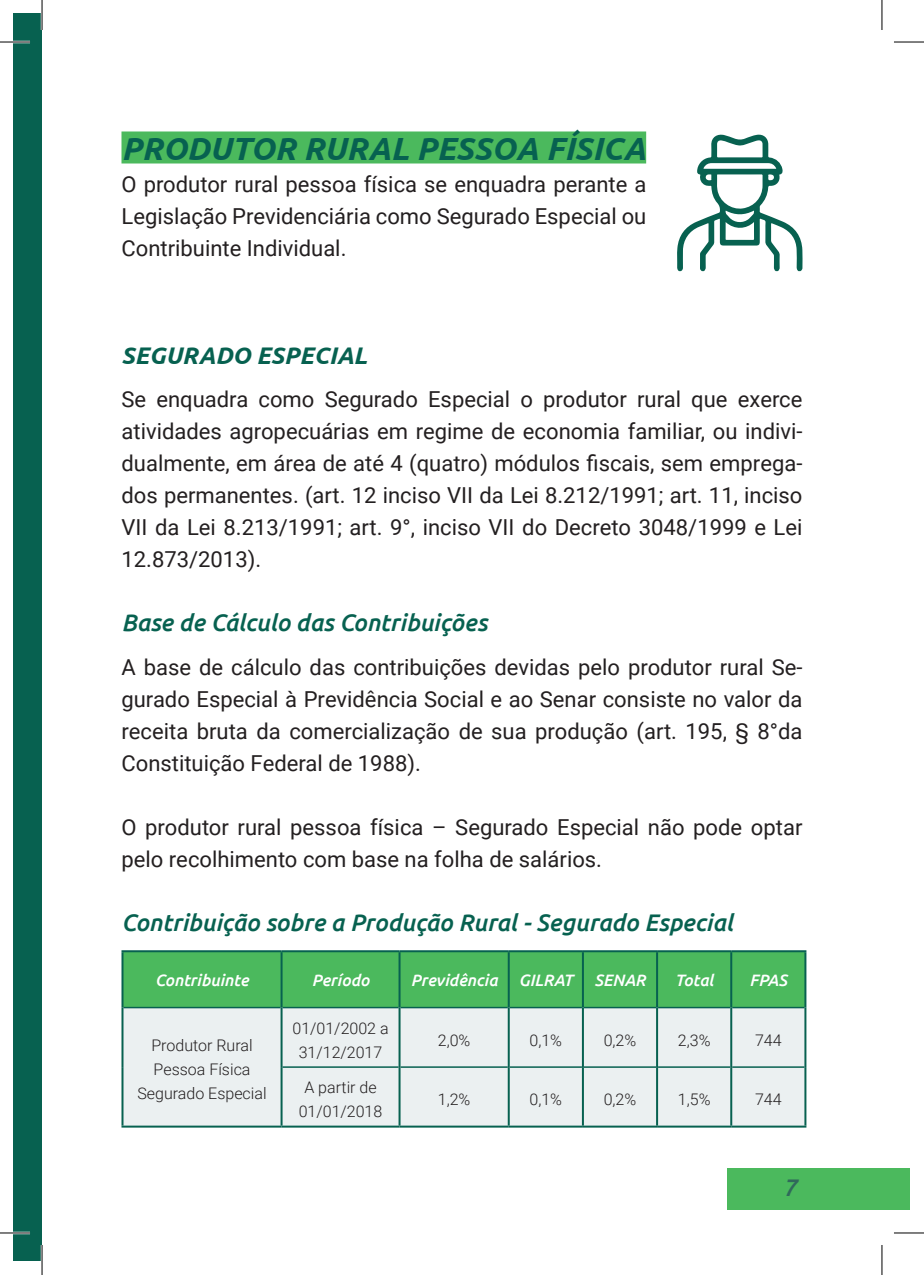
<style>
.page{position:relative;width:924px;height:1275px;background:#fff}
.page>*{position:absolute;margin:0;border:0;box-sizing:border-box;transform-origin:0 0}
.t1{font:italic 700 32px "Ubuntu";color:#076150}
.t2{font:italic 500 24px "Ubuntu";color:#076150}
.t3{font:italic 700 24px "Ubuntu";color:#076150}
.t4{font:italic 500 24px "Ubuntu";color:#30695b}
.t5{font:22px/32px "Roboto";color:#231f20;text-align:justify}
.t6{font:italic 500 16.4px "Ubuntu";color:#fff}
.t7{font:300 16px/24px "Roboto";color:#231f20;text-align:center}
</style>
<div class="page">
<div style="left:727px;top:1168px;width:182px;height:42px;background:#4bb95d"></div>
<div style="left:14px;top:14px;width:28px;height:1247px;background:#076150"></div>
<div style="left:121px;top:131px;width:525px;height:32px;background:#4bb95d"></div>
<div style="left:123px;top:952px;width:681px;height:54px;background:#4bb95d"></div>
<div style="left:123px;top:1008px;width:681px;height:117px;background:#ebf0f1"></div>
<hr style="left:123px;top:1006px;width:157px;height:2px;background:#076150">
<hr style="left:282px;top:1006px;width:116px;height:2px;background:#076150">
<hr style="left:400px;top:1006px;width:107px;height:2px;background:#076150">
<hr style="left:509px;top:1006px;width:72px;height:2px;background:#076150">
<hr style="left:583px;top:1006px;width:72px;height:2px;background:#076150">
<hr style="left:657px;top:1006px;width:73px;height:2px;background:#076150">
<hr style="left:732px;top:1006px;width:72px;height:2px;background:#076150">
<hr style="left:282px;top:1066px;width:116px;height:1px;background:#076150">
<hr style="left:400px;top:1066px;width:107px;height:1px;background:#076150">
<hr style="left:509px;top:1066px;width:72px;height:1px;background:#076150">
<hr style="left:583px;top:1066px;width:72px;height:1px;background:#076150">
<hr style="left:657px;top:1066px;width:73px;height:1px;background:#076150">
<hr style="left:732px;top:1066px;width:72px;height:1px;background:#076150">
<hr style="left:121px;top:950px;width:160px;height:2px;background:#076150">
<hr style="left:121px;top:952px;width:2px;height:55px;background:#076150">
<hr style="left:281px;top:950px;width:118px;height:2px;background:#076150">
<hr style="left:280px;top:952px;width:2px;height:55px;background:#076150">
<hr style="left:399px;top:950px;width:109px;height:2px;background:#076150">
<hr style="left:398px;top:952px;width:2px;height:55px;background:#076150">
<hr style="left:508px;top:950px;width:74px;height:2px;background:#076150">
<hr style="left:507px;top:952px;width:2px;height:55px;background:#076150">
<hr style="left:582px;top:950px;width:74px;height:2px;background:#076150">
<hr style="left:581px;top:952px;width:2px;height:55px;background:#076150">
<hr style="left:656px;top:950px;width:75px;height:2px;background:#076150">
<hr style="left:655px;top:952px;width:2px;height:55px;background:#076150">
<hr style="left:731px;top:950px;width:75px;height:2px;background:#076150">
<hr style="left:730px;top:952px;width:2px;height:55px;background:#076150">
<hr style="left:804px;top:952px;width:2px;height:55px;background:#076150">
<hr style="left:121px;top:1007px;width:2px;height:60px;background:#076150">
<hr style="left:121px;top:1067px;width:2px;height:58px;background:#076150">
<hr style="left:121px;top:1125px;width:160px;height:2px;background:#076150">
<hr style="left:280px;top:1007px;width:2px;height:60px;background:#076150">
<hr style="left:398px;top:1007px;width:2px;height:60px;background:#076150">
<hr style="left:507px;top:1007px;width:2px;height:60px;background:#076150">
<hr style="left:581px;top:1007px;width:2px;height:60px;background:#076150">
<hr style="left:655px;top:1007px;width:2px;height:60px;background:#076150">
<hr style="left:730px;top:1007px;width:2px;height:60px;background:#076150">
<hr style="left:804px;top:1007px;width:2px;height:60px;background:#076150">
<hr style="left:280px;top:1067px;width:2px;height:58px;background:#076150">
<hr style="left:398px;top:1067px;width:2px;height:58px;background:#076150">
<hr style="left:507px;top:1067px;width:2px;height:58px;background:#076150">
<hr style="left:581px;top:1067px;width:2px;height:58px;background:#076150">
<hr style="left:655px;top:1067px;width:2px;height:58px;background:#076150">
<hr style="left:730px;top:1067px;width:2px;height:58px;background:#076150">
<hr style="left:804px;top:1067px;width:2px;height:58px;background:#076150">
<hr style="left:281px;top:1125px;width:118px;height:2px;background:#076150">
<hr style="left:399px;top:1125px;width:109px;height:2px;background:#076150">
<hr style="left:508px;top:1125px;width:74px;height:2px;background:#076150">
<hr style="left:582px;top:1125px;width:74px;height:2px;background:#076150">
<hr style="left:656px;top:1125px;width:75px;height:2px;background:#076150">
<hr style="left:731px;top:1125px;width:75px;height:2px;background:#076150">
<svg style="left:677px;top:134px;width:125px;height:137px"></svg>
<hr style="left:0;top:41px;width:30px;height:2px;background:#fff">
<hr style="left:0;top:1231px;width:30px;height:3px;background:#fff">
<hr style="left:41px;top:0;width:2px;height:30px;background:#fff">
<hr style="left:41px;top:1245px;width:2px;height:30px;background:#fff">
<hr style="left:0;top:42px;width:30px;height:1px;background:#000">
<hr style="left:893px;top:42px;width:30px;height:1px;background:#000">
<hr style="left:0;top:1232px;width:30px;height:1px;background:#000">
<hr style="left:893px;top:1232px;width:30px;height:1px;background:#000">
<hr style="left:42px;top:0;width:1px;height:30px;background:#000">
<hr style="left:42px;top:1245px;width:1px;height:30px;background:#000">
<hr style="left:881px;top:0;width:1px;height:30px;background:#000">
<hr style="left:881px;top:1245px;width:1px;height:30px;background:#000">
<h1 class="t1" style="left:121px;top:129px;width:526px">PRODUTOR RURAL PESSOA FÍSICA</h1>
<p class="t5" style="left:121px;top:167px;width:526px">O produtor rural pessoa física se enquadra perante a Legislação Previdenciária como Segurado Especial ou Contribuinte Individual.</p>
<p class="t3" style="left:121px;top:341px;width:247px">SEGURADO ESPECIAL</p>
<p class="t5" style="left:121px;top:382px;width:682px">Se enquadra como Segurado Especial o produtor rural que exerce atividades agropecuárias em regime de economia familiar, ou indivi&shy;dualmente, em área de até 4 (quatro) módulos fiscais, sem emprega&shy;dos permanentes. (art. 12 inciso VII da Lei 8.212/1991; art. 11, inciso VII da Lei 8.213/1991; art. 9°, inciso VII do Decreto 3048/1999 e Lei 12.873/2013).</p>
<p class="t2" style="left:121px;top:608px;width:367px">Base de Cálculo das Contribuições</p>
<p class="t5" style="left:121px;top:650px;width:682px">A base de cálculo das contribuições devidas pelo produtor rural Se&shy;gurado Especial à Previdência Social e ao Senar consiste no valor da receita bruta da comercialização de sua produção (art. 195, § 8°da Constituição Federal de 1988).</p>
<p class="t5" style="left:121px;top:810px;width:682px">O produtor rural pessoa física – Segurado Especial não pode optar pelo recolhimento com base na folha de salários.</p>
<p class="t2" style="left:121px;top:907px;width:612px">Contribuição sobre a Produção Rural - Segurado Especial</p>
<p class="t6" style="left:155px;top:970px;width:95px">Contribuinte</p>
<p class="t6" style="left:311px;top:970px;width:59px">Período</p>
<p class="t6" style="left:410px;top:970px;width:88px">Previdência</p>
<p class="t6" style="left:518px;top:970px;width:55px">GILRAT</p>
<p class="t6" style="left:594px;top:970px;width:53px">SENAR</p>
<p class="t6" style="left:674px;top:970px;width:40px">Total</p>
<p class="t6" style="left:749px;top:970px;width:39px">FPAS</p>
<p class="t7" style="left:137px;top:1033px;width:131px">Produtor Rural<br>Pessoa Física<br>Segurado Especial</p>
<p class="t7" style="left:292px;top:1015px;width:98px">01/01/2002 a<br>31/12/2017</p>
<p class="t7" style="left:298px;top:1075px;width:85px">A partir de<br>01/01/2018</p>
<p class="t7" style="left:437px;top:1027px;width:34px">2,0%</p>
<p class="t7" style="left:529px;top:1027px;width:34px">0,1%</p>
<p class="t7" style="left:603px;top:1027px;width:34px">0,2%</p>
<p class="t7" style="left:677px;top:1027px;width:34px">2,3%</p>
<p class="t7" style="left:754px;top:1027px;width:28px">744</p>
<p class="t7" style="left:437px;top:1087px;width:34px">1,2%</p>
<p class="t7" style="left:529px;top:1087px;width:34px">0,1%</p>
<p class="t7" style="left:603px;top:1087px;width:34px">0,2%</p>
<p class="t7" style="left:677px;top:1087px;width:34px">1,5%</p>
<p class="t7" style="left:754px;top:1087px;width:28px">744</p>
<p class="t4" style="left:782px;top:1172px;width:15px">7</p>
</div>
